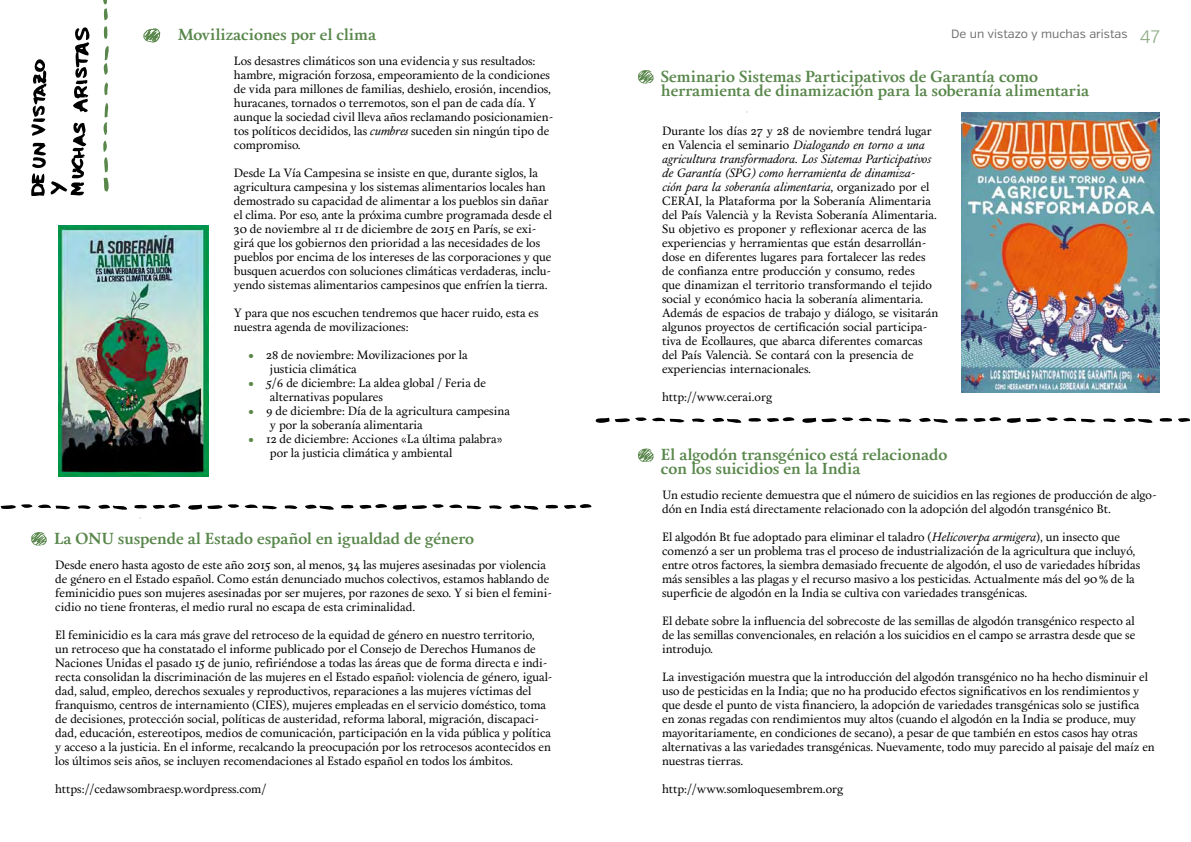
<style>
.page{position:relative;width:1191px;height:842px;background:#fff}
.page>*{position:absolute;margin:0;border:0;box-sizing:border-box;transform-origin:0 0}
.t1{font:300 18px "Verb";color:#8bab81}
.t2{font:700 16px/14px "Calendas Plus";color:#59874b}
.t3{font:12px/14px "Calendas Plus";color:#000}
.t4{font:12px "Verb";color:#706f6f}
.s1{font-style:italic}
.s2{font-weight:700;color:#59874b}
</style>
<div class="page">
<svg style="left:103px;top:0;width:5px;height:20px"></svg>
<svg style="left:103px;top:46px;width:6px;height:29px"></svg>
<svg style="left:103px;top:141px;width:6px;height:51px"></svg>
<svg style="left:103px;top:103px;width:6px;height:32px"></svg>
<svg style="left:103px;top:26px;width:5px;height:13px"></svg>
<svg style="left:104px;top:82px;width:4px;height:13px"></svg>
<svg style="left:31px;top:27px;width:59px;height:169px"></svg>
<svg style="left:143px;top:28px;width:17px;height:15px"></svg>
<svg style="left:153px;top:504px;width:28px;height:5px"></svg>
<svg style="left:98px;top:504px;width:29px;height:6px"></svg>
<svg style="left:0;top:504px;width:70px;height:6px"></svg>
<svg style="left:134px;top:504px;width:13px;height:5px"></svg>
<svg style="left:78px;top:505px;width:13px;height:4px"></svg>
<svg style="left:305px;top:504px;width:29px;height:6px"></svg>
<svg style="left:188px;top:504px;width:51px;height:6px"></svg>
<svg style="left:245px;top:504px;width:32px;height:6px"></svg>
<svg style="left:341px;top:504px;width:12px;height:5px"></svg>
<svg style="left:284px;top:505px;width:13px;height:4px"></svg>
<svg style="left:564px;top:504px;width:28px;height:5px"></svg>
<svg style="left:509px;top:504px;width:29px;height:6px"></svg>
<svg style="left:359px;top:504px;width:122px;height:6px"></svg>
<svg style="left:545px;top:504px;width:13px;height:5px"></svg>
<svg style="left:489px;top:505px;width:13px;height:4px"></svg>
<svg style="left:767px;top:417px;width:28px;height:5px"></svg>
<svg style="left:712px;top:418px;width:29px;height:5px"></svg>
<svg style="left:595px;top:417px;width:51px;height:6px"></svg>
<svg style="left:652px;top:417px;width:32px;height:6px"></svg>
<svg style="left:748px;top:418px;width:13px;height:4px"></svg>
<svg style="left:692px;top:418px;width:13px;height:5px"></svg>
<svg style="left:919px;top:417px;width:29px;height:6px"></svg>
<svg style="left:802px;top:417px;width:89px;height:6px"></svg>
<svg style="left:955px;top:418px;width:12px;height:4px"></svg>
<svg style="left:898px;top:418px;width:13px;height:5px"></svg>
<svg style="left:1178px;top:418px;width:12px;height:4px"></svg>
<svg style="left:1123px;top:418px;width:29px;height:5px"></svg>
<svg style="left:973px;top:417px;width:84px;height:6px"></svg>
<svg style="left:1063px;top:417px;width:32px;height:6px"></svg>
<svg style="left:1159px;top:418px;width:13px;height:4px"></svg>
<svg style="left:1103px;top:418px;width:13px;height:5px"></svg>
<svg style="left:31px;top:532px;width:16px;height:14px"></svg>
<svg style="left:638px;top:448px;width:16px;height:14px"></svg>
<svg style="left:638px;top:70px;width:16px;height:14px"></svg>
<img style="left:58px;top:225px;width:151px;height:251px">
<img style="left:961px;top:112px;width:198px;height:280px">
<h2 class="t2" style="left:178px;top:27px;width:200px">Movilizaciones por el clima</h2>
<h1 class="t1" style="left:1139px;top:26px;width:22px">47</h1>
<p class="t4" style="left:951px;top:27px;width:178px">De un vistazo y muchas aristas</p>
<p class="t3" style="left:234px;top:54px;width:320px">Los desastres climáticos son una evidencia y sus resultados: hambre, migración forzosa, empeoramiento de la condiciones de vida para millones de familias, deshielo, erosión, incendios, huracanes, tornados o terremotos, son el pan de cada día. Y aunque la sociedad civil lleva años reclamando posicionamien&shy;tos políticos decididos, las <span class="s1">cumbres</span> suceden sin ningún tipo de compromiso.</p>
<p class="t3" style="left:234px;top:166px;width:320px">Desde La Vía Campesina se insiste en que, durante siglos, la agricultura campesina y los sistemas alimentarios locales han demostrado su capacidad de alimentar a los pueblos sin dañar el clima. Por eso, ante la próxima cumbre programada desde el 30 de noviembre al 11 de diciembre de 2015 en París, se exi&shy;girá que los gobiernos den prioridad a las necesidades de los pueblos por encima de los intereses de las corporaciones y que busquen acuerdos con soluciones climáticas verdaderas, inclu&shy;yendo sistemas alimentarios campesinos que enfríen la tierra.</p>
<p class="t3" style="left:234px;top:306px;width:306px">Y para que nos escuchen tendremos que hacer ruido, esta es nuestra agenda de movilizaciones:</p>
<p class="t3" style="left:270px;top:348px;width:199px;text-indent:-22px"><span class="s2">•</span> 28 de noviembre: Movilizaciones por la justicia climática</p>
<p class="t3" style="left:270px;top:376px;width:217px;text-indent:-22px"><span class="s2">•</span> 5/6 de diciembre: La aldea global / Feria de alternativas populares</p>
<p class="t3" style="left:270px;top:404px;width:241px;text-indent:-22px"><span class="s2">•</span> 9 de diciembre: Día de la agricultura campesina y por la soberanía alimentaria</p>
<p class="t3" style="left:270px;top:432px;width:234px;text-indent:-22px"><span class="s2">•</span> 12 de diciembre: Acciones «La última palabra» por la justicia climática y ambiental</p>
<h2 class="t2" style="left:54px;top:531px;width:421px">La ONU suspende al Estado español en igualdad de género</h2>
<p class="t3" style="left:55px;top:557px;width:498px">Desde enero hasta agosto de este año 2015 son, al menos, 34 las mujeres asesinadas por violencia de género en el Estado español. Como están denunciado muchos colectivos, estamos hablando de feminicidio pues son mujeres asesinadas por ser mujeres, por razones de sexo. Y si bien el femini&shy;cidio no tiene fronteras, el medio rural no escapa de esta criminalidad.</p>
<p class="t3" style="left:55px;top:627px;width:498px">El feminicidio es la cara más grave del retroceso de la equidad de género en nuestro territorio,<br>un retroceso que ha constatado el informe publicado por el Consejo de Derechos Humanos de Naciones Unidas el pasado 15 de junio, refiriéndose a todas las áreas que de forma directa e indi&shy;recta consolidan la discriminación de las mujeres en el Estado español: violencia de género, igual&shy;dad, salud, empleo, derechos sexuales y reproductivos, reparaciones a las mujeres víctimas del franquismo, centros de internamiento (CIES), mujeres empleadas en el servicio doméstico, toma de decisiones, protección social, políticas de austeridad, reforma laboral, migración, discapaci&shy;dad, educación, estereotipos, medios de comunicación, participación en la vida pública y política y acceso a la justicia. En el informe, recalcando la preocupación por los retrocesos acontecidos en los últimos seis años, se incluyen recomendaciones al Estado español en todos los ámbitos.</p>
<p class="t3" style="left:55px;top:781px;width:212px">https://cedawsombraesp.wordpress.com/</p>
<h2 class="t2" style="left:661px;top:69px;width:430px">Seminario Sistemas Participativos de Garantía como herramienta de dinamización para la soberanía alimentaria</h2>
<p class="t3" style="left:662px;top:123px;width:277px">Durante los días 27 y 28 de noviembre tendrá lugar en Valencia el seminario <span class="s1">Dialogando en torno a una agricultura transformadora</span>. <span class="s1">Los Sistemas Participativos de Garantía (SPG) como herramienta de dinamiza-<br>ción para la soberanía alimentaria</span>, organizado por el CERAI, la Plataforma por la Soberanía Alimentaria del País Valencià y la Revista Soberanía Alimentaria.<br>Su objetivo es proponer y reflexionar acerca de las experiencias y herramientas que están desarrollán&shy;dose en diferentes lugares para fortalecer las redes de confianza entre producción y consumo, redes<br>que dinamizan el territorio transformando el tejido social y económico hacia la soberanía alimentaria.<br>Además de espacios de trabajo y diálogo, se visitarán algunos proyectos de certificación social participa&shy;tiva de Ecollaures, que abarca diferentes comarcas del País Valencià. Se contará con la presencia de experiencias internacionales.</p>
<p class="t3" style="left:662px;top:389px;width:112px">http://www.cerai.org</p>
<h2 class="t2" style="left:661px;top:447px;width:288px">El algodón transgénico está relacionado con los suicidios en la India</h2>
<p class="t3" style="left:662px;top:487px;width:496px">Un estudio reciente demuestra que el número de suicidios en las regiones de producción de algo&shy;dón en India está directamente relacionado con la adopción del algodón transgénico Bt.</p>
<p class="t3" style="left:662px;top:529px;width:480px">El algodón Bt fue adoptado para eliminar el taladro (<span class="s1">Helicoverpa armigera</span>), un insecto que comenzó a ser un problema tras el proceso de industrialización de la agricultura que incluyó, entre otros factores, la siembra demasiado frecuente de algodón, el uso de variedades híbridas más sensibles a las plagas y el recurso masivo a los pesticidas. Actualmente más del 90% de la superficie de algodón en la India se cultiva con variedades transgénicas.</p>
<p class="t3" style="left:662px;top:613px;width:474px;text-align:justify">El debate sobre la influencia del sobrecoste de las semillas de algodón transgénico respecto al de las semillas convencionales, en relación a los suicidios en el campo se arrastra desde que se introdujo.</p>
<p class="t3" style="left:662px;top:669px;width:494px">La investigación muestra que la introducción del algodón transgénico no ha hecho disminuir el uso de pesticidas en la India; que no ha producido efectos significativos en los rendimientos y que desde el punto de vista financiero, la adopción de variedades transgénicas solo se justifica<br>en zonas regadas con rendimientos muy altos (cuando el algodón en la India se produce, muy mayoritariamente, en condiciones de secano), a pesar de que también en estos casos hay otras alternativas a las variedades transgénicas. Nuevamente, todo muy parecido al paisaje del maíz en nuestras tierras.</p>
<p class="t3" style="left:662px;top:781px;width:183px">http://www.somloquesembrem.org</p>
</div>
